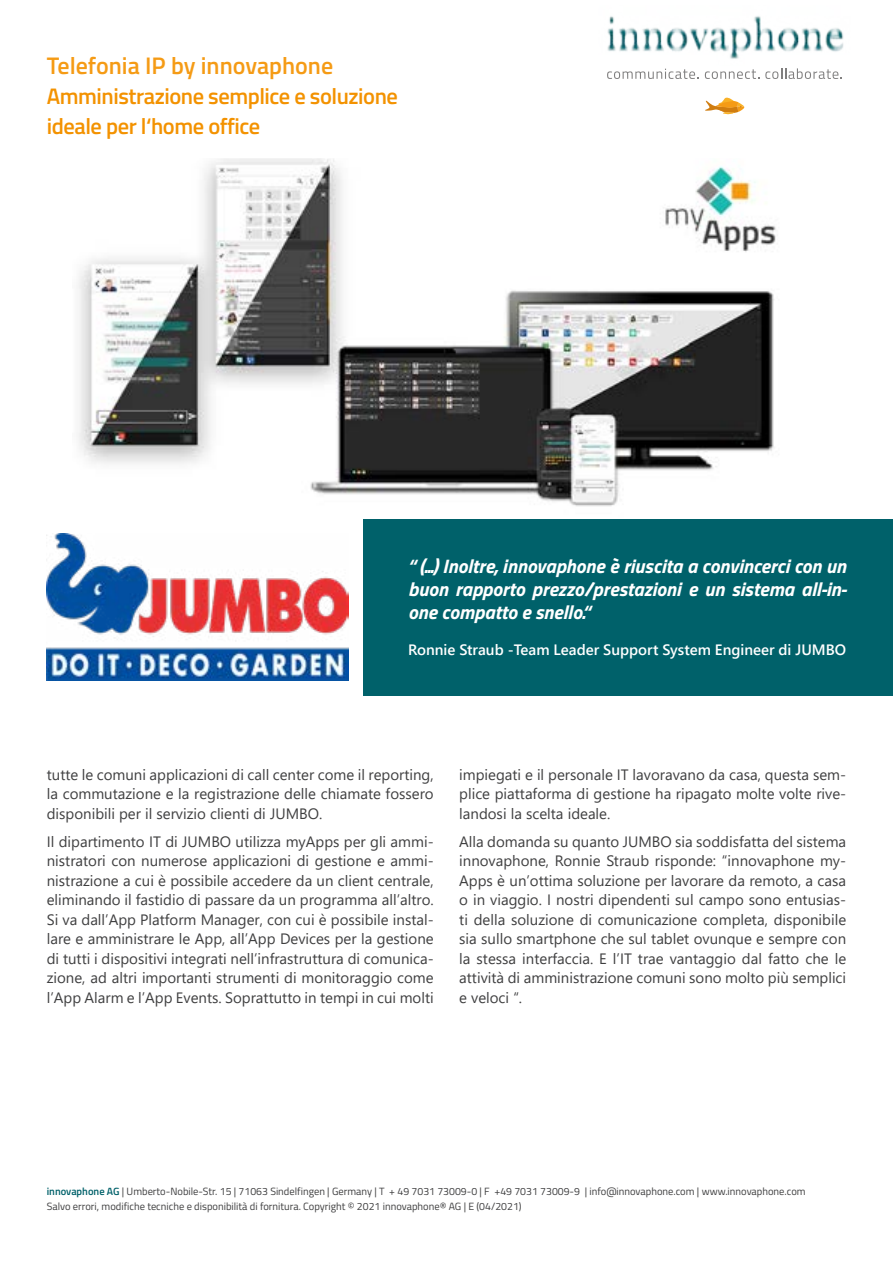
<style>
.page{position:relative;width:893px;height:1263px;background:#fff}
.page>*{position:absolute;margin:0;border:0;box-sizing:border-box;transform-origin:0 0}
.t1{font:600 24px "Titillium Web";color:#f59b15}
.t2{font:600 22.5px/30px "Titillium Web";letter-spacing:-.02em;color:#f39200}
.t3{font:italic 700 19.5px/23.4px "Titillium Web";color:#fff;text-align:justify}
.t4{font:15px/19.5px "Segoe UI";color:#3f3f40;text-align:justify}
.t5{font:600 15px "Segoe UI";color:#fff}
.t6{font:10.5px/15px "Titillium Web";color:#3f3f40}
.s1{font-weight:600;color:#00616a}
</style>
<div class="page">
<img style="left:607px;top:16px;width:237px;height:43px">
<svg style="left:607px;top:69px;width:92px;height:10px"></svg>
<svg style="left:705px;top:69px;width:54px;height:10px"></svg>
<svg style="left:765px;top:68px;width:77px;height:11px"></svg>
<svg style="left:705px;top:97px;width:40px;height:17px"></svg>
<div style="left:364px;top:519px;width:529px;height:176px;background:#00616a"></div>
<img style="left:78px;top:159px;width:698px;height:347px">
<img style="left:47px;top:534px;width:302px;height:146px">
<h1 class="t1" style="left:47px;top:48px;width:288px">Telefonia IP by innovaphone</h1>
<h2 class="t2" style="left:47px;top:80px;width:353px">Amministrazione semplice e soluzione ideale per l‘home office</h2>
<h3 class="t3" style="left:408px;top:553px;width:441px">“ (...) Inoltre, innovaphone è riuscita a convincerci con un buon rapporto prezzo/prestazioni e un sistema all-in&shy;one compatto e snello.“</h3>
<p class="t5" style="left:408px;top:636px;width:439px">Ronnie Straub -Team Leader Support System Engineer di JUMBO</p>
<p class="t4" style="left:47px;top:763px;width:388px">tutte le comuni applicazioni di call center come il reporting, la commutazione e la registrazione delle chiamate fossero disponibili per il servizio clienti di JUMBO.</p>
<p class="t4" style="left:47px;top:830px;width:388px">Il dipartimento IT di JUMBO utilizza myApps per gli ammi&shy;nistratori con numerose applicazioni di gestione e ammi&shy;nistrazione a cui è possibile accedere da un client centrale, eliminando il fastidio di passare da un programma all’altro.<br>Si va dall’App Platform Manager, con cui è possibile instal&shy;lare e amministrare le App, all’App Devices per la gestione di tutti i dispositivi integrati nell’infrastruttura di comunica&shy;zione, ad altri importanti strumenti di monitoraggio come l’App Alarm e l’App Events. Soprattutto in tempi in cui molti</p>
<p class="t4" style="left:459px;top:763px;width:388px">impiegati e il personale IT lavoravano da casa, questa sem&shy;plice piattaforma di gestione ha ripagato molte volte rive&shy;landosi la scelta ideale.</p>
<p class="t4" style="left:459px;top:830px;width:388px">Alla domanda su quanto JUMBO sia soddisfatta del sistema innovaphone, Ronnie Straub risponde: “innovaphone my-Apps è un’ottima soluzione per lavorare da remoto, a casa o in viaggio. I nostri dipendenti sul campo sono entusias&shy;ti della soluzione di comunicazione completa, disponibile sia sullo smartphone che sul tablet ovunque e sempre con la stessa interfaccia. E l’IT trae vantaggio dal fatto che le attività di amministrazione comuni sono molto più semplici e veloci “.</p>
<p class="t6" style="left:47px;top:1183px;width:760px"><span class="s1">innovaphone AG</span> | Umberto-Nobile-Str. 15 | 71063 Sindelfingen | Germany | T + 49 7031 73009-0 | F +49 7031 73009-9 | info@innovaphone.com | www.innovaphone.com<br>Salvo errori, modifiche tecniche e disponibilità di fornitura. Copyright © 2021 innovaphone® AG | E (04/2021)</p>
</div>
